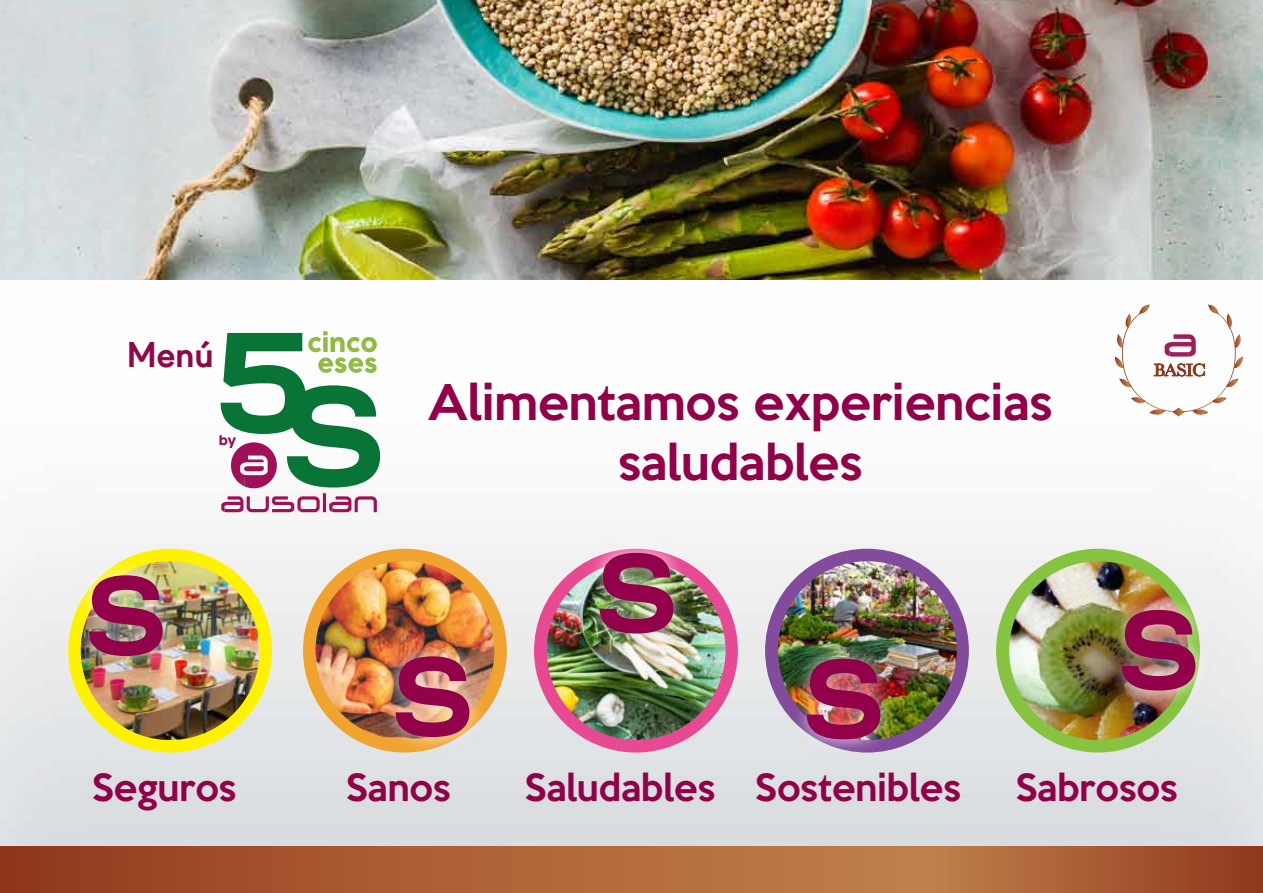
<style>
.page{position:relative;width:1263px;height:893px;background:#fff}
.page>*{position:absolute;margin:0;border:0;box-sizing:border-box;transform-origin:0 0}
.t1{font:500 45px/60px "Keep Calm";color:#910048;text-align:center}
.t2{font:700 37.5px "URW Geometric";color:#90074a}
.t3{font:500 34.2px "Keep Calm";color:#910048}
</style>
<div class="page">
<img style="left:0;top:356px;width:1263px;height:491px">
<div style="left:68px;top:549px;width:204px;height:203px;background:#fff200;border-radius:50%"></div>
<div style="left:303px;top:549px;width:204px;height:203px;background:#f0a32f;border-radius:50%"></div>
<div style="left:534px;top:549px;width:204px;height:203px;background:#e84993;border-radius:50%"></div>
<div style="left:765px;top:549px;width:204px;height:203px;background:#824b9c;border-radius:50%"></div>
<div style="left:996px;top:549px;width:204px;height:203px;background:#86c340;border-radius:50%"></div>
<img style="left:0;top:0;width:1263px;height:280px">
<img style="left:315px;top:561px;width:179px;height:177px">
<img style="left:81px;top:561px;width:179px;height:179px;border-radius:88px">
<img style="left:547px;top:561px;width:178px;height:179px;border-radius:89px">
<img style="left:778px;top:561px;width:179px;height:179px;border-radius:89px">
<img style="left:1009px;top:561px;width:179px;height:179px;border-radius:89px">
<svg style="left:0;top:847px;width:1263px;height:46px;background:#aa5e35"></svg>
<svg style="left:219px;top:331px;width:161px;height:181px"></svg>
<img style="left:66px;top:552px;width:120px;height:128px">
<img style="left:89px;top:575px;width:74px;height:81px">
<img style="left:372px;top:633px;width:120px;height:128px">
<img style="left:396px;top:656px;width:73px;height:81px">
<img style="left:576px;top:530px;width:120px;height:127px">
<img style="left:600px;top:553px;width:73px;height:80px">
<img style="left:783px;top:635px;width:120px;height:127px">
<img style="left:807px;top:659px;width:73px;height:80px">
<img style="left:1098px;top:587px;width:120px;height:127px">
<img style="left:1122px;top:610px;width:73px;height:80px">
<svg style="left:1115px;top:304px;width:128px;height:113px"></svg>
<p class="t2" style="left:127px;top:326px;width:88px">Menú</p>
<h1 class="t1" style="left:428px;top:368px;width:626px">Alimentamos experiencias saludables</h1>
<p class="t3" style="left:92px;top:758px;width:146px">Seguros</p>
<p class="t3" style="left:346px;top:758px;width:106px">Sanos</p>
<p class="t3" style="left:525px;top:758px;width:438px">Saludables Sostenibles</p>
<p class="t3" style="left:1015px;top:758px;width:164px">Sabrosos</p>
</div>
